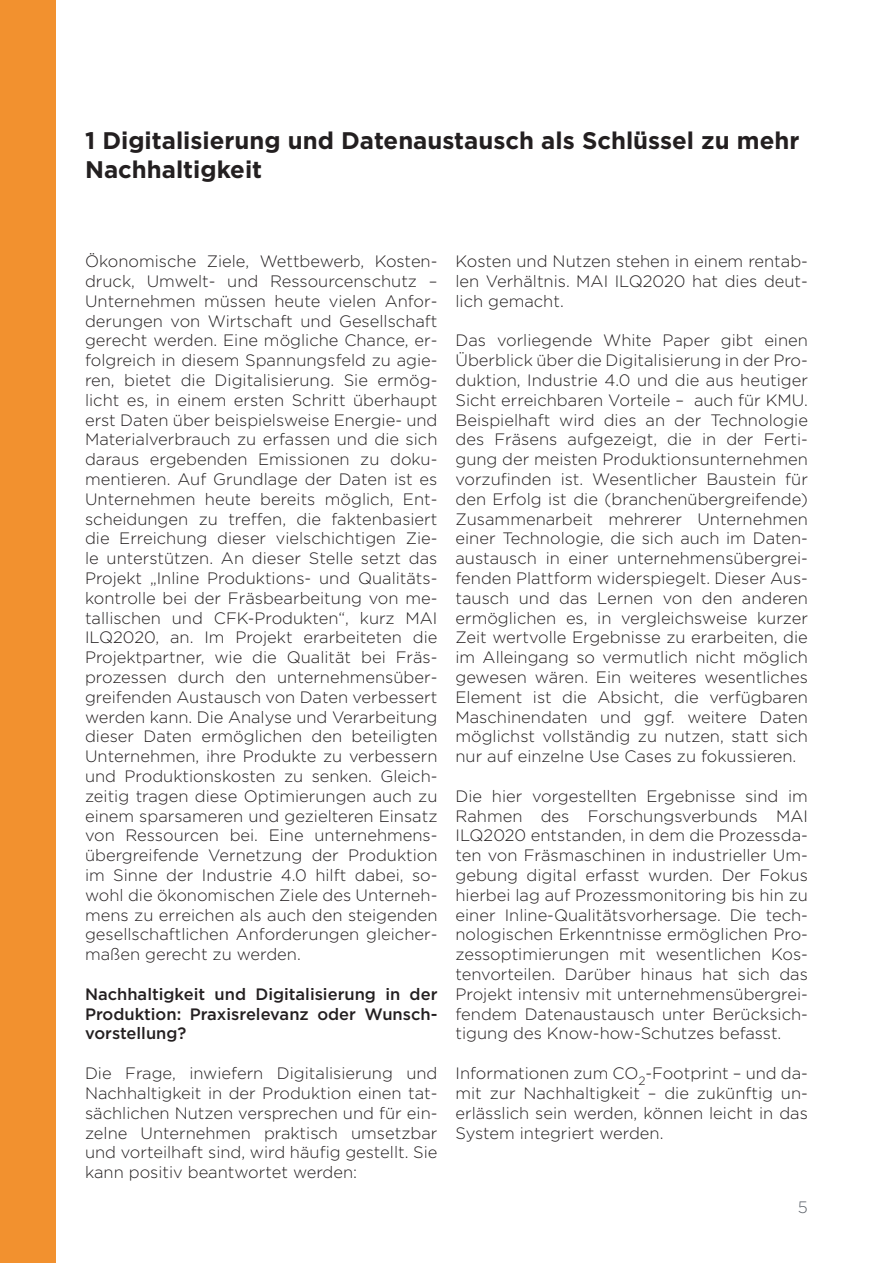
<style>
.page{position:relative;width:893px;height:1263px;background:#fff}
.page>*{position:absolute;margin:0;border:0;box-sizing:border-box;transform-origin:0 0}
.t1{font:700 24px/28.8px "Arson Pro";color:#231f20}
.t2{font:300 16.5px/19.8px "Arson Pro";color:#231f20;text-align:justify}
.t3{font:500 16.5px/19.8px "Arson Pro";color:#231f20;text-align:justify}
.t4{font:300 16.5px "Arson Pro";color:#5e646c}
</style>
<div class="page">
<div style="left:0;top:0;width:55px;height:1263px;background:#f2912f"></div>
<h1 class="t1" style="left:85px;top:126px;width:716px">1 Digitalisierung und Datenaustausch als Schlüssel zu mehr<br>Nachhaltigkeit</h1>
<p class="t2" style="left:85px;top:252px;width:354px">Ökonomische Ziele, Wettbewerb, Kosten&shy;druck, Umwelt- und Ressourcenschutz – Unternehmen müssen heute vielen Anfor&shy;derungen von Wirtschaft und Gesellschaft gerecht werden. Eine mögliche Chance, er&shy;folgreich in diesem Spannungsfeld zu agie&shy;ren, bietet die Digitalisierung. Sie ermög&shy;licht es, in einem ersten Schritt überhaupt erst Daten über beispielsweise Energie- und Materialverbrauch zu erfassen und die sich daraus ergebenden Emissionen zu doku&shy;mentieren. Auf Grundlage der Daten ist es Unternehmen heute bereits möglich, Ent&shy;scheidungen zu treffen, die faktenbasiert die Erreichung dieser vielschichtigen Zie&shy;le unterstützen. An dieser Stelle setzt das Projekt „Inline Produktions- und Qualitäts&shy;kontrolle bei der Fräsbearbeitung von me&shy;tallischen und CFK-Produkten“, kurz MAI ILQ2020, an. Im Projekt erarbeiteten die Projektpartner, wie die Qualität bei Fräs&shy;prozessen durch den unternehmensüber&shy;greifenden Austausch von Daten verbessert werden kann. Die Analyse und Verarbeitung dieser Daten ermöglichen den beteiligten Unternehmen, ihre Produkte zu verbessern und Produktionskosten zu senken. Gleich&shy;zeitig tragen diese Optimierungen auch zu einem sparsameren und gezielteren Einsatz von Ressourcen bei. Eine unternehmens&shy;übergreifende Vernetzung der Produktion im Sinne der Industrie 4.0 hilft dabei, so&shy;wohl die ökonomischen Ziele des Unterneh&shy;mens zu erreichen als auch den steigenden gesellschaftlichen Anforderungen gleicher&shy;maßen gerecht zu werden.</p>
<p class="t3" style="left:85px;top:984px;width:354px">Nachhaltigkeit und Digitalisierung in der Produktion: Praxisrelevanz oder Wunsch&shy;vorstellung?</p>
<p class="t2" style="left:85px;top:1063px;width:354px">Die Frage, inwiefern Digitalisierung und Nachhaltigkeit in der Produktion einen tat&shy;sächlichen Nutzen versprechen und für ein&shy;zelne Unternehmen praktisch umsetzbar und vorteilhaft sind, wird häufig gestellt. Sie kann positiv beantwortet werden:</p>
<p class="t2" style="left:455px;top:252px;width:354px">Kosten und Nutzen stehen in einem rentab&shy;len Verhältnis. MAI ILQ2020 hat dies deut&shy;lich gemacht.</p>
<p class="t2" style="left:455px;top:331px;width:354px">Das vorliegende White Paper gibt einen Überblick über die Digitalisierung in der Pro&shy;duktion, Industrie 4.0 und die aus heutiger Sicht erreichbaren Vorteile – auch für KMU.<br>Beispielhaft wird dies an der Technologie des Fräsens aufgezeigt, die in der Ferti&shy;gung der meisten Produktionsunternehmen vorzufinden ist. Wesentlicher Baustein für den Erfolg ist die (branchenübergreifende)<br>Zusammenarbeit mehrerer Unternehmen einer Technologie, die sich auch im Daten&shy;austausch in einer unternehmensübergrei&shy;fenden Plattform widerspiegelt. Dieser Aus&shy;tausch und das Lernen von den anderen ermöglichen es, in vergleichsweise kurzer Zeit wertvolle Ergebnisse zu erarbeiten, die im Alleingang so vermutlich nicht möglich gewesen wären. Ein weiteres wesentliches Element ist die Absicht, die verfügbaren Maschinendaten und ggf. weitere Daten möglichst vollständig zu nutzen, statt sich nur auf einzelne Use Cases zu fokussieren.</p>
<p class="t2" style="left:455px;top:786px;width:354px">Die hier vorgestellten Ergebnisse sind im Rahmen des Forschungsverbunds MAI ILQ2020 entstanden, in dem die Prozessda&shy;ten von Fräsmaschinen in industrieller Um&shy;gebung digital erfasst wurden. Der Fokus hierbei lag auf Prozessmonitoring bis hin zu einer Inline-Qualitätsvorhersage. Die tech&shy;nologischen Erkenntnisse ermöglichen Pro&shy;zessoptimierungen mit wesentlichen Kos&shy;tenvorteilen. Darüber hinaus hat sich das Projekt intensiv mit unternehmensübergrei&shy;fendem Datenaustausch unter Berücksich&shy;tigung des Know-how-Schutzes befasst.</p>
<p class="t2" style="left:455px;top:1063px;width:354px">Informationen zum CO<sub>2</sub>-Footprint – und da&shy;mit zur Nachhaltigkeit – die zukünftig un&shy;erlässlich sein werden, können leicht in das System integriert werden.</p>
<p class="t4" style="left:798px;top:1198px;width:11px">5</p>
</div>
